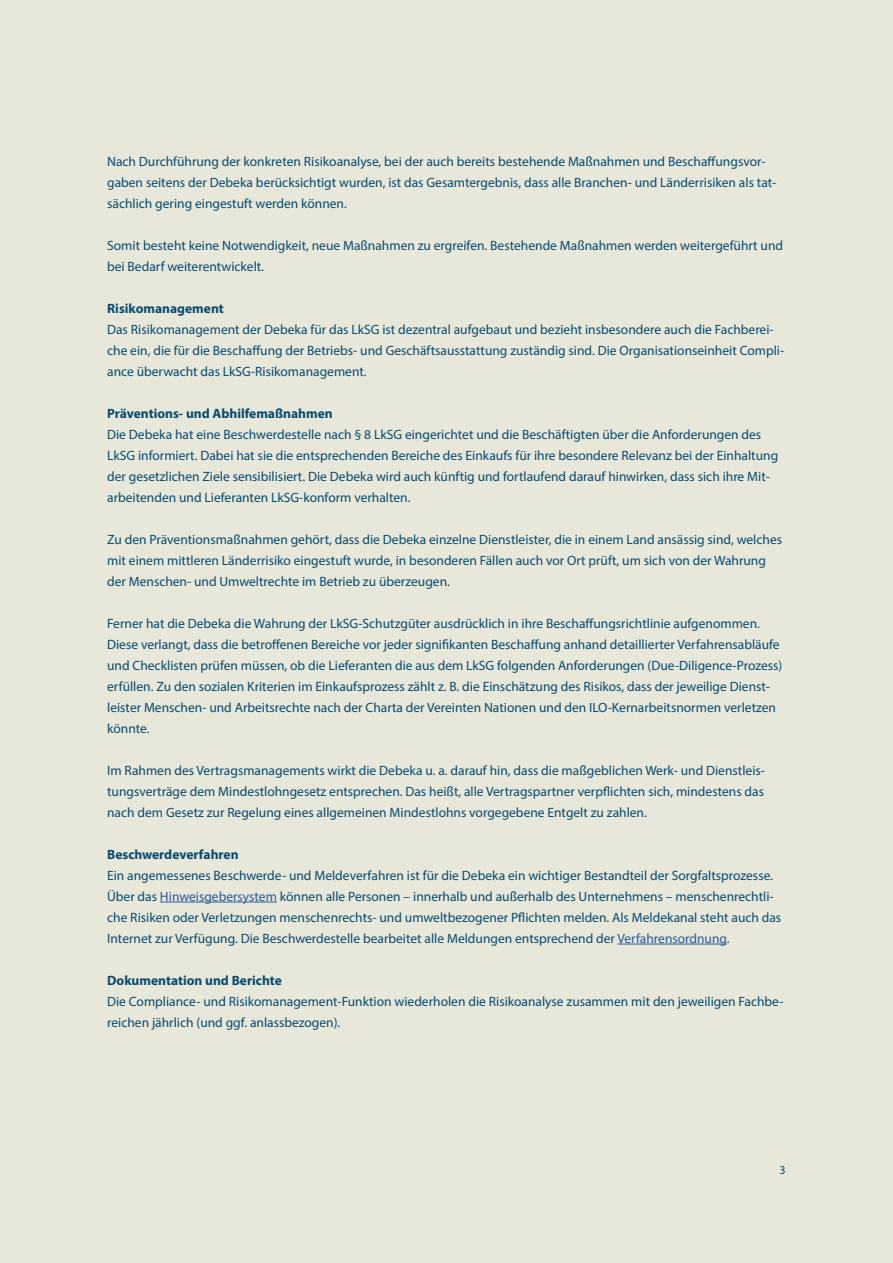
<style>
.page{position:relative;width:893px;height:1263px;background:#e7e7da}
.page>*{position:absolute;margin:0;border:0;box-sizing:border-box;transform-origin:0 0}
.t1{font:13.5px/21px "Myriad Pro";color:#074b70}
.t2{font:700 13.5px "Myriad Pro";color:#074b70}
.t3{font:12px "Myriad Pro";color:#074b70}
.s1{color:#275b9b}
</style>
<div class="page">
<hr style="left:160px;top:902px;width:117px;height:1px;background:#275b9b">
<hr style="left:617px;top:944px;width:110px;height:1px;background:#275b9b">
<p class="t1" style="left:107px;top:150px;width:671px">Nach Durchführung der konkreten Risikoanalyse, bei der auch bereits bestehende Maßnahmen und Beschaffungsvor&shy;gaben seitens der Debeka berücksichtigt wurden, ist das Gesamtergebnis, dass alle Branchen- und Länderrisiken als tat&shy;sächlich gering eingestuft werden können.</p>
<p class="t1" style="left:107px;top:234px;width:677px">Somit besteht keine Notwendigkeit, neue Maßnahmen zu ergreifen. Bestehende Maßnahmen werden weitergeführt und bei Bedarf weiterentwickelt.</p>
<p class="t2" style="left:107px;top:299px;width:118px">Risikomanagement</p>
<p class="t1" style="left:107px;top:318px;width:678px">Das Risikomanagement der Debeka für das LkSG ist dezentral aufgebaut und bezieht insbesondere auch die Fachberei&shy;che ein, die für die Beschaffung der Betriebs- und Geschäftsausstattung zuständig sind. Die Organisationseinheit Compli&shy;ance überwacht das LkSG-Risikomanagement.</p>
<p class="t2" style="left:107px;top:404px;width:227px">Präventions- und Abhilfemaßnahmen</p>
<p class="t1" style="left:107px;top:423px;width:673px">Die Debeka hat eine Beschwerdestelle nach § 8 LkSG eingerichtet und die Beschäftigten über die Anforderungen des LkSG informiert. Dabei hat sie die entsprechenden Bereiche des Einkaufs für ihre besondere Relevanz bei der Einhaltung der gesetzlichen Ziele sensibilisiert. Die Debeka wird auch künftig und fortlaufend darauf hinwirken, dass sich ihre Mit&shy;arbeitenden und Lieferanten LkSG-konform verhalten.</p>
<p class="t1" style="left:107px;top:528px;width:676px">Zu den Präventionsmaßnahmen gehört, dass die Debeka einzelne Dienstleister, die in einem Land ansässig sind, welches mit einem mittleren Länderrisiko eingestuft wurde, in besonderen Fällen auch vor Ort prüft, um sich von der Wahrung der Menschen- und Umweltrechte im Betrieb zu überzeugen.</p>
<p class="t1" style="left:107px;top:612px;width:677px">Ferner hat die Debeka die Wahrung der LkSG-Schutzgüter ausdrücklich in ihre Beschaffungsrichtlinie aufgenommen.<br>Diese verlangt, dass die betroffenen Bereiche vor jeder signifikanten Beschaffung anhand detaillierter Verfahrensabläufe und Checklisten prüfen müssen, ob die Lieferanten die aus dem LkSG folgenden Anforderungen (Due-Diligence-Prozess) erfüllen. Zu den sozialen Kriterien im Einkaufsprozess zählt z. B. die Einschätzung des Risikos, dass der jeweilige Dienst&shy;leister Menschen- und Arbeitsrechte nach der Charta der Vereinten Nationen und den ILO-Kernarbeitsnormen verletzen könnte.</p>
<p class="t1" style="left:107px;top:759px;width:659px;text-align:justify">Im Rahmen des Vertragsmanagements wirkt die Debeka u. a. darauf hin, dass die maßgeblichen Werk- und Dienstleis&shy;tungsverträge dem Mindestlohngesetz entsprechen. Das heißt, alle Vertragspartner verpflichten sich, mindestens das nach dem Gesetz zur Regelung eines allgemeinen Mindestlohns vorgegebene Entgelt zu zahlen.</p>
<p class="t2" style="left:107px;top:845px;width:133px">Beschwerdeverfahren</p>
<p class="t1" style="left:107px;top:864px;width:676px">Ein angemessenes Beschwerde- und Meldeverfahren ist für die Debeka ein wichtiger Bestandteil der Sorgfaltsprozesse.<br>Über das <span class="s1">Hinweisgebersystem</span> können alle Personen – innerhalb und außerhalb des Unternehmens – menschenrechtli&shy;che Risiken oder Verletzungen menschenrechts- und umweltbezogener Pflichten melden. Als Meldekanal steht auch das Internet zur Verfügung. Die Beschwerdestelle bearbeitet alle Meldungen entsprechend der <span class="s1">Verfahrensordnung</span>.</p>
<p class="t2" style="left:107px;top:971px;width:176px">Dokumentation und Berichte</p>
<p class="t1" style="left:107px;top:990px;width:678px">Die Compliance- und Risikomanagement-Funktion wiederholen die Risikoanalyse zusammen mit den jeweiligen Fachbe&shy;reichen jährlich (und ggf. anlassbezogen).</p>
<p class="t3" style="left:779px;top:1163px;width:8px">3</p>
</div>
